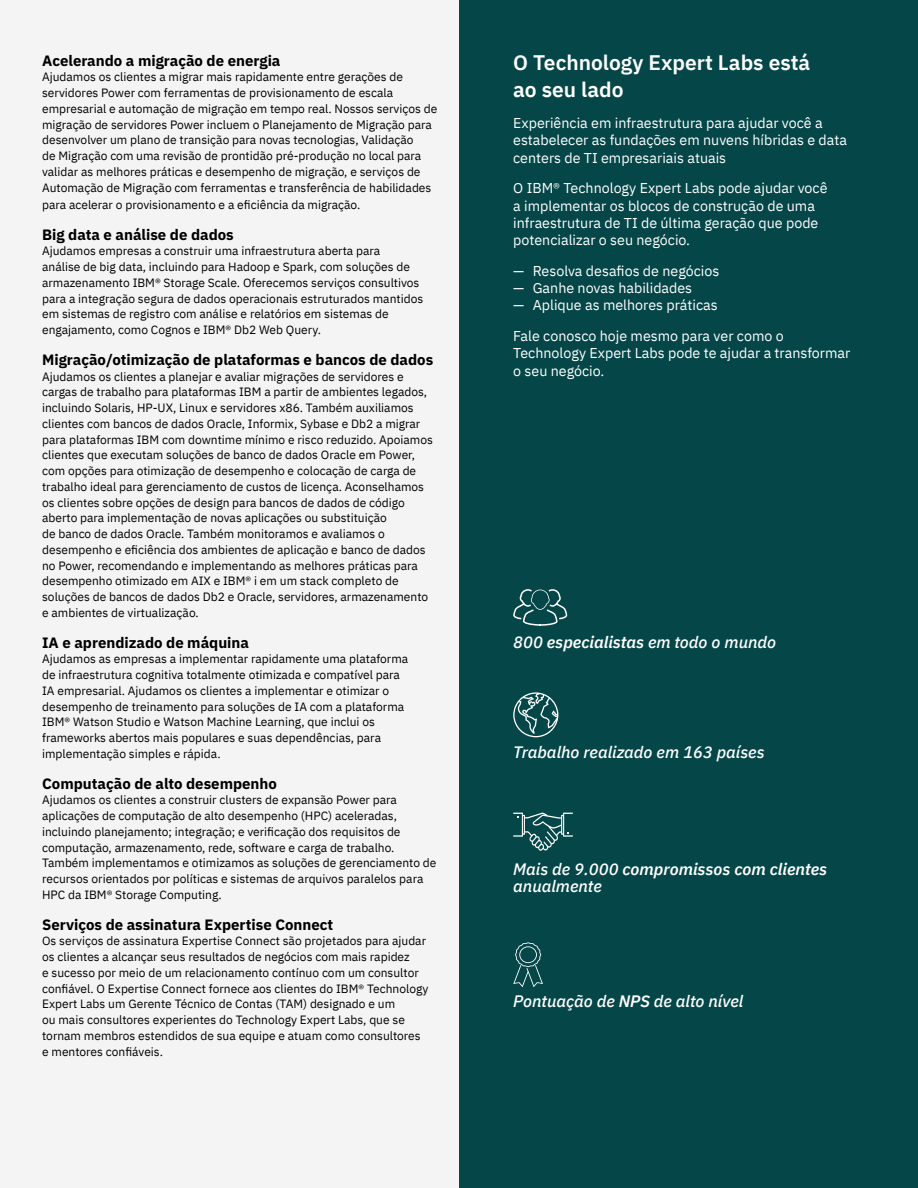
<style>
.page{position:relative;width:918px;height:1188px;background:#f4f4f4}
.page>*{position:absolute;margin:0;border:0;box-sizing:border-box;transform-origin:0 0}
.body{font:600 21px/27px "IBM Plex Sans";color:#fff}
.body-2{font:italic 500 16.5px "IBM Plex Sans";color:#fff}
.body-3{font:italic 600 16.5px/17.2px "IBM Plex Sans";color:#fff}
.t1{font:700 15px "IBM Plex Sans";color:#000}
.body-4{font:14.25px/17.2px "IBM Plex Sans";color:#fff}
.t2{font:12px/15.8px "IBM Plex Sans";color:#000}
.s1{font-weight:600}
.s2{font-weight:500}
</style>
<div class="page">
<div style="left:459px;top:0;width:459px;height:1188px;background:#054648"></div>
<svg style="left:513px;top:813px;width:60px;height:38px"></svg>
<svg style="left:513px;top:692px;width:45px;height:45px"></svg>
<svg style="left:513px;top:942px;width:30px;height:45px"></svg>
<svg style="left:513px;top:589px;width:55px;height:37px"></svg>
<p class="t1" style="left:42px;top:48px;width:240px">Acelerando a migração de energia</p>
<p class="t2" style="left:42px;top:68px;width:397px">Ajudamos os clientes a migrar mais rapidamente entre gerações de servidores Power com ferramentas de provisionamento de escala empresarial e automação de migração em tempo real. Nossos serviços de migração de servidores Power incluem o Planejamento de Migração para desenvolver um plano de transição para novas tecnologias, Validação<br>de Migração com uma revisão de prontidão pré-produção no local para validar as melhores práticas e desempenho de migração, e serviços de Automação de Migração com ferramentas e transferência de habilidades</p>
<p class="t2" style="left:42px;top:196px;width:320px">para acelerar o provisionamento e a eficiência da migração.</p>
<p class="t1" style="left:42px;top:222px;width:193px">Big data e análise de dados</p>
<p class="t2" style="left:42px;top:242px;width:383px">Ajudamos empresas a construir uma infraestrutura aberta para<br>análise de big data, incluindo para Hadoop e Spark, com soluções de armazenamento IBM® Storage Scale. Oferecemos serviços consultivos para a integração segura de dados operacionais estruturados mantidos em sistemas de registro com análise e relatórios em sistemas de engajamento, como Cognos e IBM® Db2 Web Query.</p>
<p class="t1" style="left:42px;top:348px;width:393px">Migração/otimização de plataformas e bancos de dados</p>
<p class="t2" style="left:42px;top:368px;width:392px">Ajudamos os clientes a planejar e avaliar migrações de servidores e cargas de trabalho para plataformas IBM a partir de ambientes legados, incluindo Solaris, HP-UX, Linux e servidores x86. Também auxiliamos clientes com bancos de dados Oracle, Informix, Sybase e Db2 a migrar para plataformas IBM com downtime mínimo e risco reduzido. Apoiamos clientes que executam soluções de banco de dados Oracle em Power, com opções para otimização de desempenho e colocação de carga de trabalho ideal para gerenciamento de custos de licença. Aconselhamos os clientes sobre opções de design para bancos de dados de código aberto para implementação de novas aplicações ou substituição<br>de banco de dados Oracle. Também monitoramos e avaliamos o desempenho e eficiência dos ambientes de aplicação e banco de dados no Power, recomendando e implementando as melhores práticas para desempenho otimizado em AIX e IBM® i em um stack completo de soluções de bancos de dados Db2 e Oracle, servidores, armazenamento e ambientes de virtualização.</p>
<p class="t1" style="left:42px;top:630px;width:208px">IA e aprendizado de máquina</p>
<p class="t2" style="left:42px;top:650px;width:368px">Ajudamos as empresas a implementar rapidamente uma plataforma de infraestrutura cognitiva totalmente otimizada e compatível para IA empresarial. Ajudamos os clientes a implementar e otimizar o desempenho de treinamento para soluções de IA com a plataforma IBM® Watson Studio e Watson Machine Learning, que inclui os frameworks abertos mais populares e suas dependências, para implementação simples e rápida.</p>
<p class="t1" style="left:42px;top:771px;width:236px">Computação de alto desempenho</p>
<p class="t2" style="left:42px;top:791px;width:396px">Ajudamos os clientes a construir clusters de expansão Power para aplicações de computação de alto desempenho (HPC) aceleradas, incluindo planejamento; integração; e verificação dos requisitos de computação, armazenamento, rede, software e carga de trabalho.<br>Também implementamos e otimizamos as soluções de gerenciamento de recursos orientados por políticas e sistemas de arquivos paralelos para HPC da IBM® Storage Computing.</p>
<p class="t1" style="left:42px;top:912px;width:293px">Serviços de assinatura Expertise Connect</p>
<p class="t2" style="left:42px;top:932px;width:388px">Os serviços de assinatura Expertise Connect são projetados para ajudar os clientes a alcançar seus resultados de negócios com mais rapidez<br>e sucesso por meio de um relacionamento contínuo com um consultor confiável. O Expertise Connect fornece aos clientes do IBM® Technology Expert Labs um Gerente Técnico de Contas (TAM) designado e um<br>ou mais consultores experientes do Technology Expert Labs, que se tornam membros estendidos de sua equipe e atuam como consultores e mentores confiáveis.</p>
<p class="body" style="left:513px;top:48px;width:299px">O Technology Expert Labs está ao seu lado</p>
<p class="body-4" style="left:513px;top:113px;width:335px">Experiência em infraestrutura para ajudar você a estabelecer as fundações em nuvens híbridas e data centers de TI empresariais atuais</p>
<p class="body-4" style="left:513px;top:179px;width:316px">O IBM® Technology Expert Labs pode ajudar você a implementar os blocos de construção de uma infraestrutura de TI de última geração que pode potencializar o seu negócio.</p>
<p class="body-4" style="left:513px;top:261px;width:208px">— Resolva desafios de negócios</p>
<p class="body-4" style="left:513px;top:278px;width:181px">— Ganhe novas habilidades</p>
<p class="body-4" style="left:513px;top:296px;width:206px">— Aplique as melhores práticas</p>
<p class="body-4" style="left:513px;top:326px;width:339px">Fale conosco hoje mesmo para ver como o<br>Technology Expert Labs pode te ajudar a transformar o seu negócio.</p>
<p class="body-2" style="left:513px;top:629px;width:265px">800 <span class="s1">especialistas</span> em todo o mundo</p>
<p class="body-2" style="left:513px;top:740px;width:253px">Trabalho realizado em 163 países</p>
<p class="body-3" style="left:513px;top:859px;width:315px"><span class="s2">Mais de 9.000</span> compromissos com clientes <span class="s2">anualmente</span></p>
<p class="body-2" style="left:513px;top:988px;width:232px">Pontuação de <span class="s1">NPS</span> de alto nível</p>
</div>
